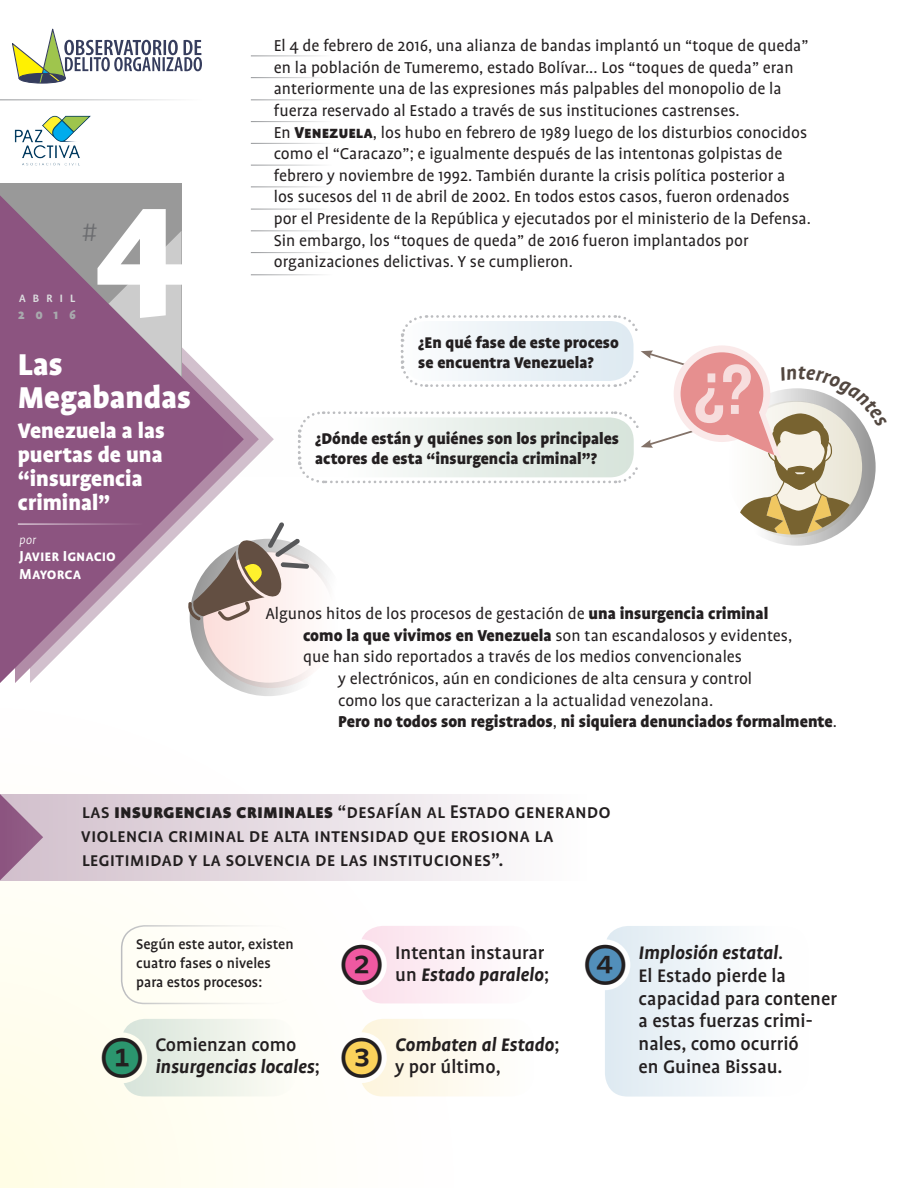
<style>
.page{position:relative;width:918px;height:1188px;background:#fff}
.page>*{position:absolute;margin:0;border:0;box-sizing:border-box;transform-origin:0 0}
.t1{font:900 163.95px "Profile";color:#fff}
.t2{font:41.1px "Whitney Index White Round Bd";color:#231f20}
.t3{font:900 34.5px/32.2px "Profile";color:#fff}
.t4{font:italic 300 28.8px "Profile";color:#6c6d70}
.t5{font:900 24px/24px "Profile";color:#fff}
.t6{font:500 21px/24px "Profile SC";color:#231f20}
.t7{font:500 20.7px/23px "Profile";color:#231f20}
.t8{font:italic 700 20.7px/22.2px "Profile";color:#231f20}
.t9{font:18px/21.6px "Profile";color:#231f20}
.t10{font:900 18px "Profile";color:#231f20}
.t11{font:900 17.7px/19.6px "Profile";color:#231f20}
.t12{font:700 16.5px/17.2px "Profile SC";color:#fff}
.t13{font:500 16.05px/19.2px "Profile";color:#231f20}
.t14{font:500 14.4px "Profile SC";letter-spacing:.46em;color:#dcdddf}
.t15{font:900 14.4px "Profile";color:#a8a9ad}
.t16{font:italic 300 13.5px "Profile";color:#fff}
.s1{font-family:"Profile SC";font-weight:900}
.s2{font-weight:900}
.s3{font-weight:400}
.s4{font-weight:700;font-style:italic}
.s5{font-weight:500;font-style:normal}
</style>
<div class="page">
<svg style="left:0;top:914px;width:434px;height:274px;fill:#fffef5"></svg>
<div style="left:0;top:183px;width:181px;height:260px;background:#999"></div>
<svg style="left:0;top:195px;width:240px;height:488px;fill:#8c5480"></svg>
<hr style="left:18px;top:524px;width:126px;height:1px;background:#fff">
<hr style="left:251px;top:56px;width:82px;height:1px;background:#939598">
<hr style="left:251px;top:121px;width:82px;height:1px;background:#939598">
<hr style="left:251px;top:165px;width:82px;height:1px;background:#939598">
<hr style="left:251px;top:77px;width:82px;height:1px;background:#939598">
<hr style="left:251px;top:143px;width:82px;height:1px;background:#939598">
<hr style="left:251px;top:209px;width:82px;height:1px;background:#939598">
<hr style="left:251px;top:187px;width:82px;height:1px;background:#939598">
<hr style="left:251px;top:100px;width:82px;height:1px;background:#939598">
<img style="left:14px;top:115px;width:77px;height:51px">
<div style="left:19px;top:73px;width:47px;height:11px;border:1px solid #353d5d;border-radius:50%"></div>
<svg style="left:12px;top:28px;width:190px;height:55px"></svg>
<hr style="left:0;top:100px;width:202px;height:1px;background:#939598">
<div style="left:203px;top:551px;width:136px;height:137px;background:linear-gradient(to right,#f5d9d6,#fff);border-radius:50%"></div>
<div style="left:190px;top:539px;width:157px;height:157px;border:14px solid #999;border-radius:50%"></div>
<div style="left:0;top:794px;width:587px;height:87px;background:linear-gradient(to right,#d1bfcb,#fefefe)"></div>
<svg style="left:0;top:794px;width:43px;height:86px;background:#b08ca8"></svg>
<svg style="left:605px;top:926px;width:123px;height:171px"></svg>
<div style="left:121px;top:925px;width:176px;height:79px;border:2px solid #bcbdc0;border-radius:23px"></div>
<svg style="left:362px;top:926px;width:119px;height:77px"></svg>
<svg style="left:123px;top:1019px;width:173px;height:77px"></svg>
<svg style="left:362px;top:1019px;width:122px;height:77px"></svg>
<div style="left:343px;top:947px;width:37px;height:36px;background:#ef59a1;border-radius:50%"></div>
<div style="left:587px;top:947px;width:36px;height:36px;background:#528fba;border-radius:50%"></div>
<div style="left:343px;top:1040px;width:37px;height:36px;background:#fbd25b;border-radius:50%"></div>
<div style="left:103px;top:1040px;width:37px;height:36px;background:#2b956e;border-radius:50%"></div>
<svg style="left:109px;top:231px;width:767px;height:390px"></svg>
<h1 class="t1" style="left:93px;top:150px;width:94px">4</h1>
<h3 class="t3" style="left:18px;top:348px;width:175px">Las<br>Megabandas</h3>
<h3 class="t5" style="left:18px;top:418px;width:148px">Venezuela a las puertas de una “insurgencia criminal”</h3>
<p class="t16" style="left:19px;top:533px;width:18px">por</p>
<p class="t12" style="left:19px;top:548px;width:98px">Javier Ignacio<br>Mayorca</p>
<h3 class="t4" style="left:81px;top:218px;width:17px">#</h3>
<p class="t14" style="left:19px;top:290px;width:58px">abril</p>
<p class="t15" style="left:18px;top:307px;width:59px">2016</p>
<p class="t9" style="left:274px;top:35px;width:539px">El 4 de febrero de 2016, una alianza de bandas implantó un “toque de queda” en la población de Tumeremo, estado Bolívar... Los “toques de queda” eran anteriormente una de las expresiones más palpables del monopolio de la fuerza reservado al Estado a través de sus instituciones castrenses.<br>En <span class="s1">Venezuela</span>, los hubo en febrero de 1989 luego de los disturbios conocidos como el “Caracazo”; e igualmente después de las intentonas golpistas de febrero y noviembre de 1992. También durante la crisis política posterior a<br>los sucesos del 11 de abril de 2002. En todos estos casos, fueron ordenados por el Presidente de la República y ejecutados por el ministerio de la Defensa.<br>Sin embargo, los “toques de queda” de 2016 fueron implantados por organizaciones delictivas. Y se cumplieron.</p>
<p class="t11" style="left:418px;top:333px;width:202px">¿En qué fase de este proceso se encuentra Venezuela?</p>
<p class="t11" style="left:315px;top:429px;width:306px">¿Dónde están y quiénes son los principales actores de esta “insurgencia criminal”?</p>
<p class="t9" style="left:265px;top:603px;width:505px">Algunos hitos de los procesos de gestación de <span class="s2">una insurgencia criminal</span></p>
<p class="t9" style="left:303px;top:625px;width:491px"><span class="s2">como la que vivimos en Venezuela</span> son tan escandalosos y evidentes,</p>
<p class="t9" style="left:303px;top:646px;width:440px">que han sido reportados a través de los medios convencionales</p>
<p class="t9" style="left:338px;top:668px;width:415px">y electrónicos, aún en condiciones de alta censura y control</p>
<p class="t9" style="left:338px;top:689px;width:376px">como los que caracterizan a la actualidad venezolana.</p>
<p class="t10" style="left:338px;top:712px;width:500px">Pero no todos son registrados<span class="s3">,</span> ni siquiera denunciados formalmente<span class="s3">.</span></p>
<p class="t6" style="left:81px;top:800px;width:532px">las <span class="s2">insurgencias criminales</span> “desafían al Estado generando violencia criminal de alta intensidad que erosiona la legitimidad y la solvencia de las instituciones”.</p>
<p class="t13" style="left:136px;top:934px;width:159px">Según este autor, existen cuatro fases o niveles para estos procesos:</p>
<p class="t7" style="left:395px;top:941px;width:155px;line-height:22.2px">Intentan instaurar un <span class="s4">Estado paralelo</span>;</p>
<p class="t7" style="left:639px;top:941px;width:200px"><span class="s4">Implosión estatal</span>.<br>El Estado pierde la capacidad para contener a estas fuerzas crimi&shy;nales, como ocurrió<br>en Guinea Bissau.</p>
<h2 class="t2" style="left:341px;top:945px;width:43px">2</h2>
<h2 class="t2" style="left:585px;top:945px;width:43px">4</h2>
<p class="t8" style="left:395px;top:1034px;width:166px">Combaten al Estado<span class="s5">; y por último,</span></p>
<p class="t8" style="left:155px;top:1034px;width:166px"><span class="s5">Comienzan como </span>insurgencias locales<span class="s5">;</span></p>
<h2 class="t2" style="left:102px;top:1038px;width:43px">1</h2>
<h2 class="t2" style="left:341px;top:1038px;width:43px">3</h2>
</div>
